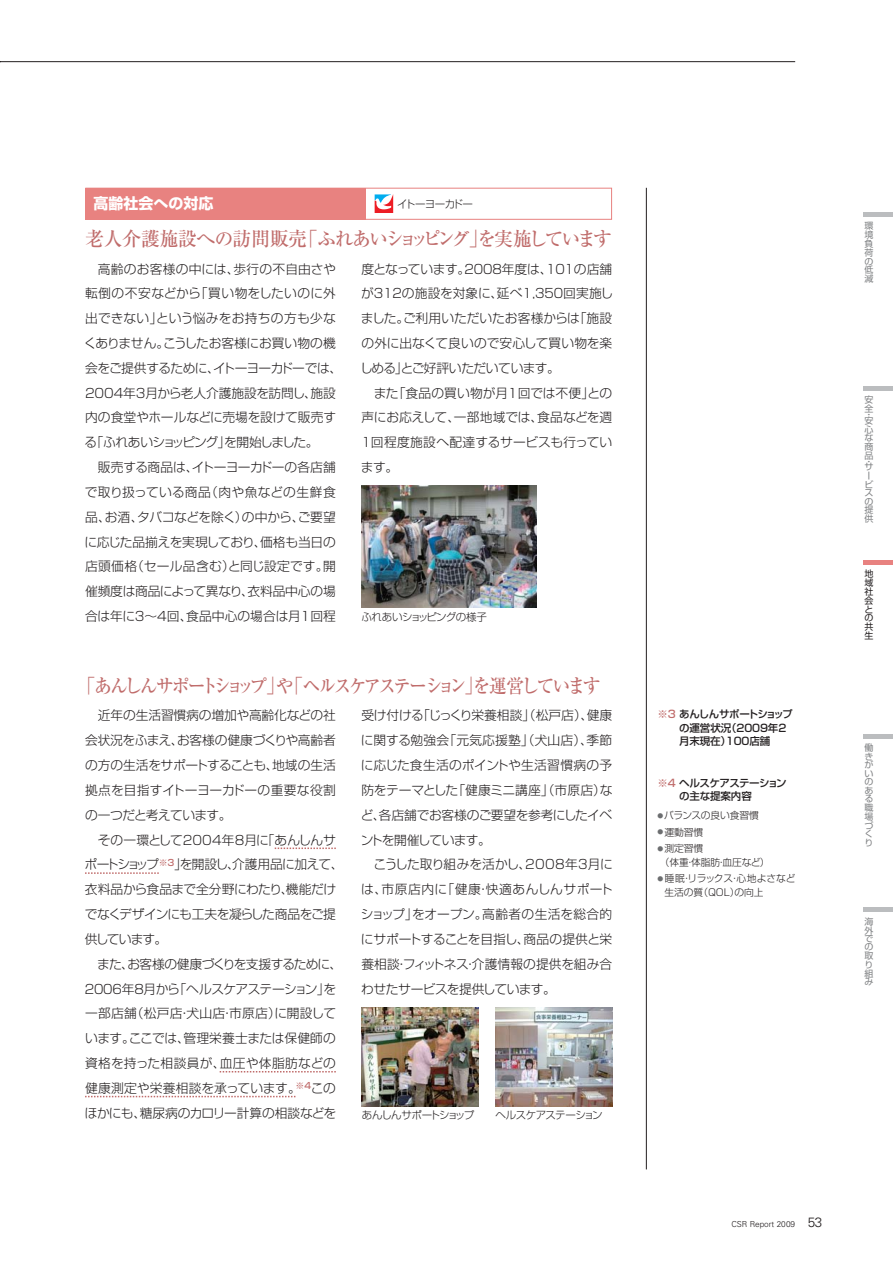
<style>
.page{position:relative;width:893px;height:1263px;background:#fff}
.page>*{position:absolute;margin:0;border:0;box-sizing:border-box;transform-origin:0 0}
.t1{font:19.5px "Ryumin Pro Medium 90 pv RKSJ H";letter-spacing:-.145em;color:#c06c6b;scale:.92 1}
.t2{font:19.5px "Ryumin Pro Medium 90 pv RKSJ H";letter-spacing:-.08em;color:#c06c6b}
.t3{font:15px "Shin Go Pro Bold 90 pv RKSJ H";color:#fff}
.t4{font:12.75px/24.9px "Shin Go Pro Light 90 pv RKSJ H";letter-spacing:-.02em;color:#231f20;text-align:justify}
.t5{font:12.75px/24.8px "Shin Go Pro Light 90 pv RKSJ H";letter-spacing:-.04em;color:#231f20}
.t6{font:10.5px/13.5px "Shin Go Pro Medium 90 pv RKSJ H";letter-spacing:-.01em;color:#231f20}
.t7{font:10.5px/13.5px "Shin Go Pro Medium 90 pv RKSJ H";letter-spacing:-.04em;color:#231f20}
.t8{font:10.5px "Shin Go Pro Light 90 pv RKSJ H";letter-spacing:-.06em;color:#231f20}
.t9{font:10.5px "Shin Go Pro Light 90 pv RKSJ H";letter-spacing:-.04em;color:#231f20}
.t10{font:10.5px "Shin Go Pro Light 90 pv RKSJ H";letter-spacing:-.1em;color:#231f20}
.t11{font:9.75px/13.5px "Shin Go Pro Light 90 pv RKSJ H";letter-spacing:-.01em;color:#231f20}
.t12{font:9px/8.7px "Shin Go Pro Regular 90 pv RKSJ H";color:#808284}
.t13{font:9px/8.9px "Shin Go Pro Regular 90 pv RKSJ H";color:#231f20;text-align:justify}
.t14{font:300 8.25px "Univers LT Std";color:#231f20}
.s1{color:#c06c6b}
.s2{font-size:13.5px}
</style>
<div class="page">
<svg style="left:275px;top:847px;width:61px;height:2px"></svg>
<svg style="left:85px;top:872px;width:74px;height:2px"></svg>
<svg style="left:220px;top:1071px;width:116px;height:1px"></svg>
<svg style="left:85px;top:1096px;width:210px;height:1px"></svg>
<div style="left:85px;top:188px;width:281px;height:31px;background:#e88280"></div>
<div style="left:85px;top:188px;width:527px;height:32px;border:1px solid #e88280"></div>
<svg style="left:374px;top:194px;width:1px;height:19px"></svg>
<svg style="left:375px;top:194px;width:18px;height:19px"></svg>
<img style="left:361px;top:486px;width:176px;height:121px">
<img style="left:495px;top:1007px;width:117px;height:99px">
<img style="left:362px;top:1007px;width:117px;height:99px">
<hr style="left:0;top:61px;width:795px;height:1px;background:#231f20">
<hr style="left:863px;top:213px;width:30px;height:4px;background:#bbbdbf">
<hr style="left:863px;top:734px;width:30px;height:4px;background:#bbbdbf">
<hr style="left:863px;top:908px;width:30px;height:4px;background:#bbbdbf">
<div style="left:863px;top:386px;width:30px;height:5px;background:#bbbdbf"></div>
<hr style="left:863px;top:560px;width:30px;height:4px;background:#e88280">
<hr style="left:646px;top:188px;width:1px;height:981px;background:#231f20">
<p class="t3" style="left:94px;top:198px;width:121px">高齢社会への対応</p>
<p class="t8" style="left:397px;top:200px;width:77px">イトーヨーカドー</p>
<h1 class="t2" style="left:85px;top:231px;width:529px">老人介護施設への訪問販売「ふれあいショッピング」を実施しています</h1>
<p class="t4" style="left:84px;top:258px;width:260px;text-align:left;text-indent:14px">高齢のお客様の中には、歩行の不自由さや転倒の不安などから「買い物をしたいのに外出できない」という悩みをお持ちの方も少なくありません。こうしたお客様にお買い物の機会をご提供するために、イトーヨーカドーでは、<br>2004年3月から老人介護施設を訪問し、施設内の食堂やホールなどに売場を設けて販売する「ふれあいショッピング」を開始しました。</p>
<p class="t4" style="left:85px;top:457px;width:253px;text-indent:13px">販売する商品は、イトーヨーカドーの各店舗で取り扱っている商品（肉や魚などの生鮮食品、お酒、タバコなどを除く）の中から、ご要望に応じた品揃えを実現しており、価格も当日の店頭価格（セール品含む）と同じ設定です。開催頻度は商品によって異なり、衣料品中心の場合は年に3～4回、食品中心の場合は月1回程</p>
<p class="t4" style="left:360px;top:258px;width:255px">度となっています。２００８年度は、１０１の店舗が３１２の施設を対象に、延べ１,３５０回実施しました。ご利用いただいたお客様からは｢施設の外に出なくて良いので安心して買い物を楽しめる｣とご好評いただいています。</p>
<p class="t4" style="left:360px;top:382px;width:254px;text-indent:14px">また「食品の買い物が月1回では不便」との声にお応えして、一部地域では、食品などを週１回程度施設へ配達するサービスも行っています。</p>
<p class="t9" style="left:361px;top:613px;width:127px">ふれあいショッピングの様子</p>
<h1 class="t1" style="left:77px;top:678px;width:570px">「あんしんサポートショップ」や「ヘルスケアステーション」を運営しています</h1>
<p class="t4" style="left:85px;top:705px;width:252px;text-indent:13px">近年の生活習慣病の増加や高齢化などの社会状況をふまえ、お客様の健康づくりや高齢者の方の生活をサポートすることも、地域の生活拠点を目指すイトーヨーカドーの重要な役割の一つだと考えています。</p>
<p class="t5" style="left:85px;top:829px;width:261px;text-indent:13px">その一環として2004年8月に「あんしんサポートショップ<sup>※３</sup>」を開設し、介護用品に加えて、衣料品から食品まで全分野にわたり、機能だけでなくデザインにも工夫を凝らした商品をご提供しています。</p>
<p class="t4" style="left:83px;top:953px;width:261px;text-align:left;text-indent:14px">また、お客様の健康づくりを支援するために、<br>２００６年８月から「ヘルスケアステーション」を一部店舗（松戸店・犬山店・市原店）に開設しています。ここでは、管理栄養士または保健師の資格を持った相談員が、血圧や体脂肪などの健康測定や栄養相談を承っています。<sup>※4</sup>このほかにも、糖尿病のカロリー計算の相談などを</p>
<p class="t4" style="left:361px;top:705px;width:253px">受け付ける「じっくり栄養相談」（松戸店）、健康に関する勉強会「元気応援塾」（犬山店）、季節に応じた食生活のポイントや生活習慣病の予防をテーマとした「健康ミニ講座」（市原店）など、各店舗でお客様のご要望を参考にしたイベントを開催しています。</p>
<p class="t4" style="left:361px;top:854px;width:254px;text-indent:13px">こうした取り組みを活かし、2008年３月には、市原店内に「健康・快適あんしんサポートショップ」をオープン。高齢者の生活を総合的にサポートすることを目指し、商品の提供と栄養相談・フィットネス・介護情報の提供を組み合わせたサービスを提供しています。</p>
<p class="t10" style="left:362px;top:1111px;width:114px">あんしんサポートショップ</p>
<p class="t8" style="left:495px;top:1111px;width:109px">ヘルスケアステーション</p>
<p class="t6" style="left:679px;top:709px;width:115px;text-indent:-22px"><span class="s1">※3</span> あんしんサポートショップの運営状況（2009年2月末現在）100店舗</p>
<p class="t7" style="left:679px;top:777px;width:109px;text-indent:-22px"><span class="s1">※4</span> ヘルスケアステーションの主な提案内容</p>
<p class="t11" style="left:657px;top:810px;width:103px"><sup>●</sup> バランスの良い食習慣</p>
<p class="t11" style="left:657px;top:827px;width:47px"><sup>●</sup> 運動習慣</p>
<p class="t11" style="left:657px;top:843px;width:114px"><sup>●</sup> 測定習慣<br>（体重・体脂肪・血圧など）</p>
<p class="t11" style="left:665px;top:873px;width:133px;text-indent:-7px"><sup>●</sup> 睡眠・リラックス・心地よさなど生活の質（QOL）の向上</p>
<p class="t12" style="left:864px;top:223px;width:10px;text-align:justify">環境負荷の低減</p>
<p class="t12" style="left:864px;top:397px;width:10px">安全</p>
<p class="t12" style="left:864px;top:411px;width:7px">・</p>
<p class="t12" style="left:864px;top:417px;width:10px;text-align:justify">安心な商品</p>
<p class="t12" style="left:864px;top:458px;width:7px">・</p>
<p class="t12" style="left:864px;top:464px;width:10px">サービスの提供</p>
<p class="t13" style="left:864px;top:570px;width:10px">地域社会との共生</p>
<p class="t12" style="left:864px;top:744px;width:10px">働きがいのある職場づくり</p>
<p class="t12" style="left:864px;top:918px;width:10px">海外での取り組み</p>
<p class="t14" style="left:731px;top:1219px;width:92px">CSR Report 2009 <span class="s2">53</span></p>
</div>
